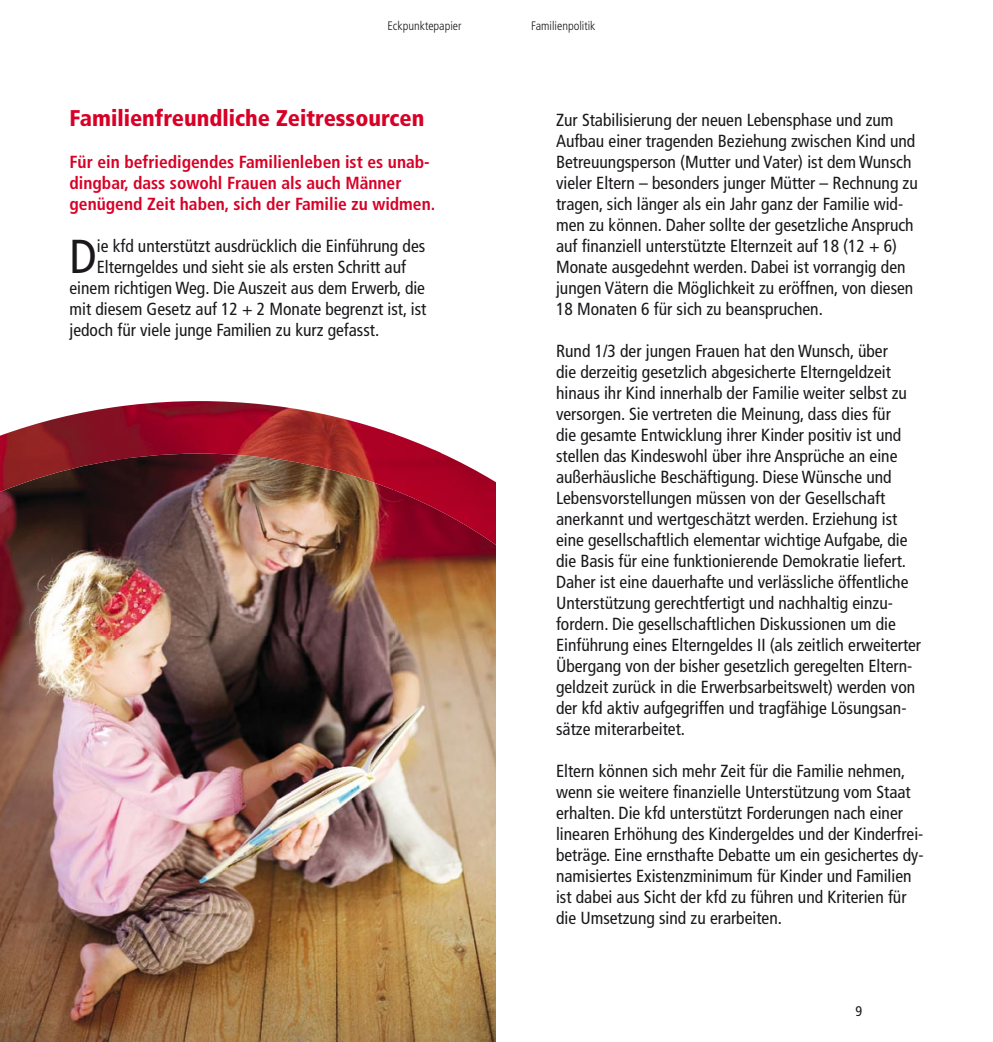
<style>
.page{position:relative;width:993px;height:1042px;background:#fff}
.page>*{position:absolute;margin:0;border:0;box-sizing:border-box;transform-origin:0 0}
.t1{font:condensed 47.6px "Frutiger";color:#1a181b}
.t2{font:900 condensed 22.75px "Frutiger";color:#d80027}
.t3{font:condensed 17.5px/21px "Frutiger";color:#1a181b}
.t4{font:700 condensed 17.5px/21px "Frutiger";color:#d80027}
.t5{font:condensed 14px "Frutiger";color:#1a181b}
.t6{font:300 condensed 12.25px "Frutiger";color:#1a181b}
</style>
<div class="page">
<img style="left:0;top:503px;width:496px;height:539px">
<img style="left:393px;top:452px;width:103px;height:100px">
<img style="left:0;top:401px;width:394px;height:102px">
<img style="left:393px;top:401px;width:46px;height:51px">
<p class="t6" style="left:387px;top:19px;width:75px">Eckpunktepapier</p>
<p class="t6" style="left:531px;top:19px;width:66px">Familienpolitik</p>
<h2 class="t2" style="left:69px;top:104px;width:356px">Familienfreundliche Zeitressourcen</h2>
<p class="t4" style="left:69px;top:151px;width:367px">Für ein befriedigendes Familienleben ist es unab&shy;dingbar, dass sowohl Frauen als auch Männer genügend Zeit haben, sich der Familie zu widmen.</p>
<h1 class="t1" style="left:69px;top:229px;width:29px">D</h1>
<p class="t3" style="left:97px;top:236px;width:330px">ie kfd unterstützt ausdrücklich die Einführung des</p>
<p class="t3" style="left:97px;top:257px;width:310px">Elterngeldes und sieht sie als ersten Schritt auf</p>
<p class="t3" style="left:69px;top:278px;width:357px">einem richtigen Weg. Die Auszeit aus dem Erwerb, die</p>
<p class="t3" style="left:69px;top:299px;width:358px">mit diesem Gesetz auf 12 + 2 Monate begrenzt ist, ist</p>
<p class="t3" style="left:69px;top:320px;width:311px">jedoch für viele junge Familien zu kurz gefasst.</p>
<p class="t3" style="left:556px;top:110px;width:363px">Zur Stabilisierung der neuen Lebensphase und zum Aufbau einer tragenden Beziehung zwischen Kind und Betreuungsperson (Mutter und Vater) ist dem Wunsch vieler Eltern – besonders junger Mütter – Rechnung zu tragen, sich länger als ein Jahr ganz der Familie wid&shy;men zu können. Daher sollte der gesetzliche Anspruch auf finanziell unterstützte Elternzeit auf 18 (12 + 6)<br>Monate ausgedehnt werden. Dabei ist vorrangig den jungen Vätern die Möglichkeit zu eröffnen, von diesen 18 Monaten 6 für sich zu beanspruchen.</p>
<p class="t3" style="left:556px;top:341px;width:366px">Rund 1/3 der jungen Frauen hat den Wunsch, über<br>die derzeitig gesetzlich abgesicherte Elterngeldzeit hinaus ihr Kind innerhalb der Familie weiter selbst zu versorgen. Sie vertreten die Meinung, dass dies für<br>die gesamte Entwicklung ihrer Kinder positiv ist und stellen das Kindeswohl über ihre Ansprüche an eine außerhäusliche Beschäftigung. Diese Wünsche und Lebensvorstellungen müssen von der Gesellschaft anerkannt und wertgeschätzt werden. Erziehung ist eine gesellschaftlich elementar wichtige Aufgabe, die die Basis für eine funktionierende Demokratie liefert.<br>Daher ist eine dauerhafte und verlässliche öffentliche Unterstützung gerechtfertigt und nachhaltig einzu&shy;fordern. Die gesellschaftlichen Diskussionen um die Einführung eines Elterngeldes II (als zeitlich erweiterter Übergang von der bisher gesetzlich geregelten Eltern&shy;geldzeit zurück in die Erwerbsarbeitswelt) werden von der kfd aktiv aufgegriffen und tragfähige Lösungsan&shy;sätze miterarbeitet.</p>
<p class="t3" style="left:556px;top:761px;width:369px">Eltern können sich mehr Zeit für die Familie nehmen, wenn sie weitere finanzielle Unterstützung vom Staat erhalten. Die kfd unterstützt Forderungen nach einer linearen Erhöhung des Kindergeldes und der Kinderfrei&shy;beträge. Eine ernsthafte Debatte um ein gesichertes dy&shy;namisiertes Existenzminimum für Kinder und Familien ist dabei aus Sicht der kfd zu führen und Kriterien für die Umsetzung sind zu erarbeiten.</p>
<p class="t5" style="left:855px;top:1003px;width:8px">9</p>
</div>
